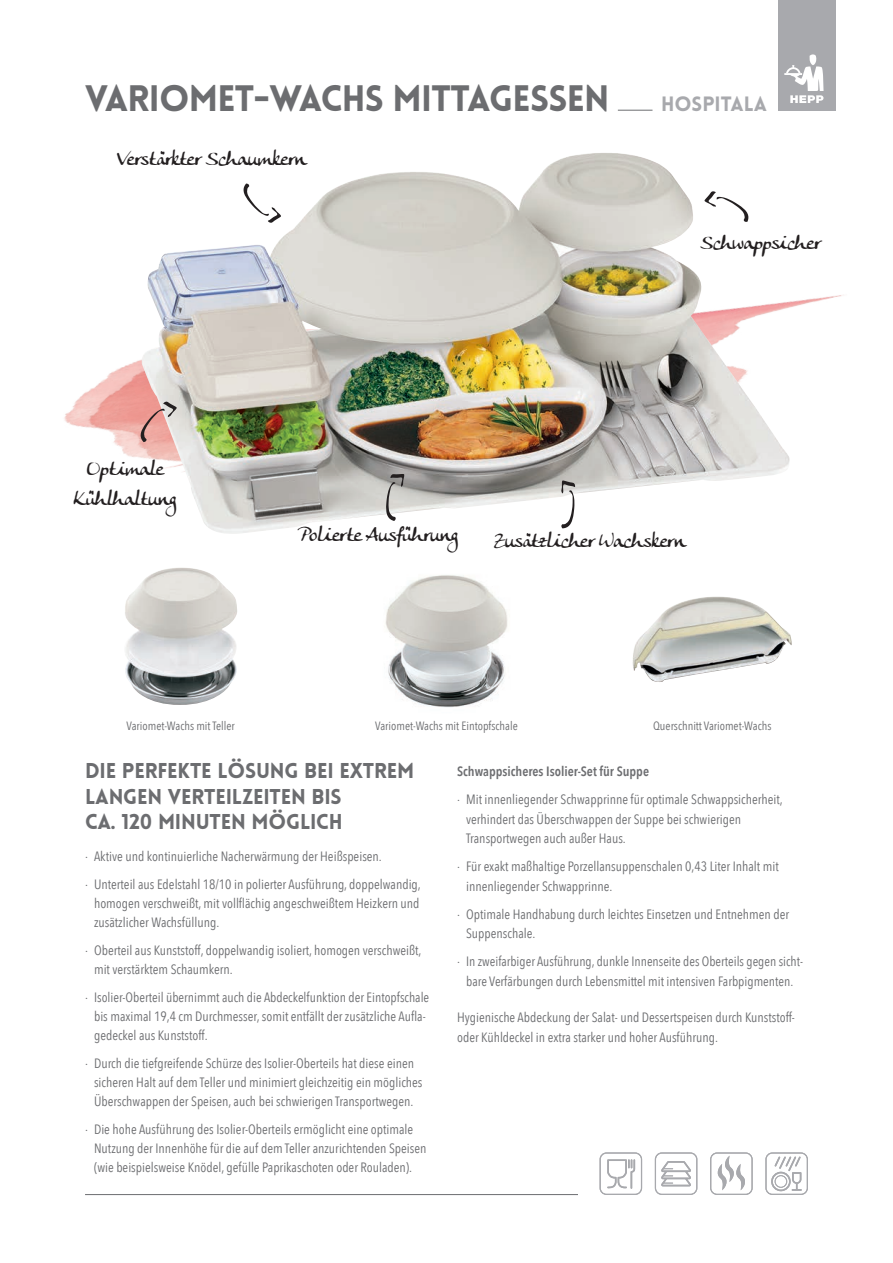
<style>
.page{position:relative;width:893px;height:1263px;background:#fff}
.page>*{position:absolute;margin:0;border:0;box-sizing:border-box;transform-origin:0 0}
.t1{font:900 36px "Lovelo";letter-spacing:-.02em;color:#6c6d70}
.t2{font:900 21px/25.2px "Lovelo";letter-spacing:-.01em;color:#6c6d70}
.t3{font:900 20.25px "Lovelo";color:#a8a9ad}
.t4{font:19.5px/30px "Anke Calligraphic FG";color:#231f20;text-align:center}
.t5{font:13.5px/19.2px "Avenir Next Condensed";color:#6c6d70}
.t6{font:600 13.5px "Avenir Next Condensed";color:#6c6d70}
.t7{font:12px "Avenir Next Condensed";color:#6c6d70}
</style>
<div class="page">
<img style="left:64px;top:360px;width:75px;height:97px">
<img style="left:632px;top:596px;width:160px;height:86px">
<img style="left:385px;top:575px;width:123px;height:133px">
<img style="left:125px;top:567px;width:112px;height:138px">
<img style="left:139px;top:153px;width:651px;height:381px">
<svg style="left:243px;top:183px;width:38px;height:40px"></svg>
<svg style="left:140px;top:402px;width:37px;height:40px"></svg>
<svg style="left:704px;top:191px;width:45px;height:31px"></svg>
<svg style="left:561px;top:480px;width:14px;height:48px"></svg>
<svg style="left:386px;top:474px;width:18px;height:47px"></svg>
<hr style="left:85px;top:1194px;width:493px;height:1px;background:#6c6d70">
<div style="left:778px;top:0;width:58px;height:111px;background:#a8a9ad"></div>
<svg style="left:784px;top:54px;width:39px;height:49px"></svg>
<hr style="left:618px;top:110px;width:34px;height:1px;background:#6c6d70">
<svg style="left:600px;top:1152px;width:42px;height:43px"></svg>
<svg style="left:655px;top:1152px;width:42px;height:43px"></svg>
<svg style="left:710px;top:1152px;width:43px;height:43px"></svg>
<svg style="left:765px;top:1152px;width:43px;height:43px"></svg>
<h1 class="t1" style="left:85px;top:75px;width:526px">VARIOMET-WACHS MITTAGESSEN</h1>
<h3 class="t3" style="left:661px;top:91px;width:108px">HOSPITALA</h3>
<h3 class="t4" style="left:117px;top:143px;width:191px">Verstärkter Schaumkern</h3>
<h3 class="t4" style="left:701px;top:227px;width:122px">Schwappsicher</h3>
<h3 class="t4" style="left:74px;top:454px;width:104px">Optimale<br>Kühlhaltung</h3>
<h3 class="t4" style="left:298px;top:519px;width:162px">Polierte Ausführung</h3>
<h3 class="t4" style="left:494px;top:525px;width:193px">Zusätzlicher Wachskern</h3>
<p class="t7" style="left:127px;top:715px;width:110px">Variomet-Wachs mit Teller</p>
<p class="t7" style="left:375px;top:715px;width:144px">Variomet-Wachs mit Eintopfschale</p>
<p class="t7" style="left:653px;top:715px;width:120px">Querschnitt Variomet-Wachs</p>
<h2 class="t2" style="left:85px;top:759px;width:331px">DIE PERFEKTE LÖSUNG BEI EXTREM<br>LANGEN VERTEILZEITEN BIS<br>CA. 120 MINUTEN MÖGLICH</h2>
<p class="t5" style="left:85px;top:841px;width:337px;line-height:27.8px">· Aktive und kontinuierliche Nacherwärmung der Heißspeisen.<br>· Unterteil aus Edelstahl 18/10 in polierter Ausführung, doppelwandig,</p>
<p class="t5" style="left:94px;top:893px;width:327px">homogen verschweißt, mit vollflächig angeschweißtem Heizkern und zusätzlicher Wachsfüllung.</p>
<p class="t5" style="left:94px;top:940px;width:329px;text-indent:-9px">· Oberteil aus Kunststoff, doppelwandig isoliert, homogen verschweißt, mit verstärktem Schaumkern.</p>
<p class="t5" style="left:94px;top:986px;width:337px;text-indent:-9px">· Isolier-Oberteil übernimmt auch die Abdeckelfunktion der Eintopfschale bis maximal 19,4 cm Durchmesser, somit entfällt der zusätzliche Aufla&shy;gedeckel aus Kunststoff.</p>
<p class="t5" style="left:94px;top:1053px;width:330px;text-indent:-9px">· Durch die tiefgreifende Schürze des Isolier-Oberteils hat diese einen sicheren Halt auf dem Teller und minimiert gleichzeitig ein mögliches<br>Überschwappen der Speisen, auch bei schwierigen Transportwegen.</p>
<p class="t5" style="left:94px;top:1119px;width:334px;text-indent:-9px">· Die hohe Ausführung des Isolier-Oberteils ermöglicht eine optimale<br>Nutzung der Innenhöhe für die auf dem Teller anzurichtenden Speisen (wie beispielsweise Knödel, gefülle Paprikaschoten oder Rouladen).</p>
<p class="t6" style="left:457px;top:760px;width:193px">Schwappsicheres Isolier-Set für Suppe</p>
<p class="t5" style="left:466px;top:789px;width:318px;text-indent:-9px">· Mit innenliegender Schwapprinne für optimale Schwappsicherheit, verhindert das Überschwappen der Suppe bei schwierigen<br>Transportwegen auch außer Haus.</p>
<p class="t5" style="left:466px;top:856px;width:314px;text-indent:-9px">· Für exakt maßhaltige Porzellansuppenschalen 0,43 Liter Inhalt mit innenliegender Schwapprinne.</p>
<p class="t5" style="left:466px;top:903px;width:324px;text-indent:-9px">· Optimale Handhabung durch leichtes Einsetzen und Entnehmen der<br>Suppenschale.</p>
<p class="t5" style="left:457px;top:951px;width:347px;text-align:center">· In zweifarbiger Ausführung, dunkle Innenseite des Oberteils gegen sicht&shy;bare Verfärbungen durch Lebensmittel mit intensiven Farbpigmenten.</p>
<p class="t5" style="left:457px;top:1007px;width:339px">Hygienische Abdeckung der Salat- und Dessertspeisen durch Kunststoff&shy;oder Kühldeckel in extra starker und hoher Ausführung.</p>
</div>
